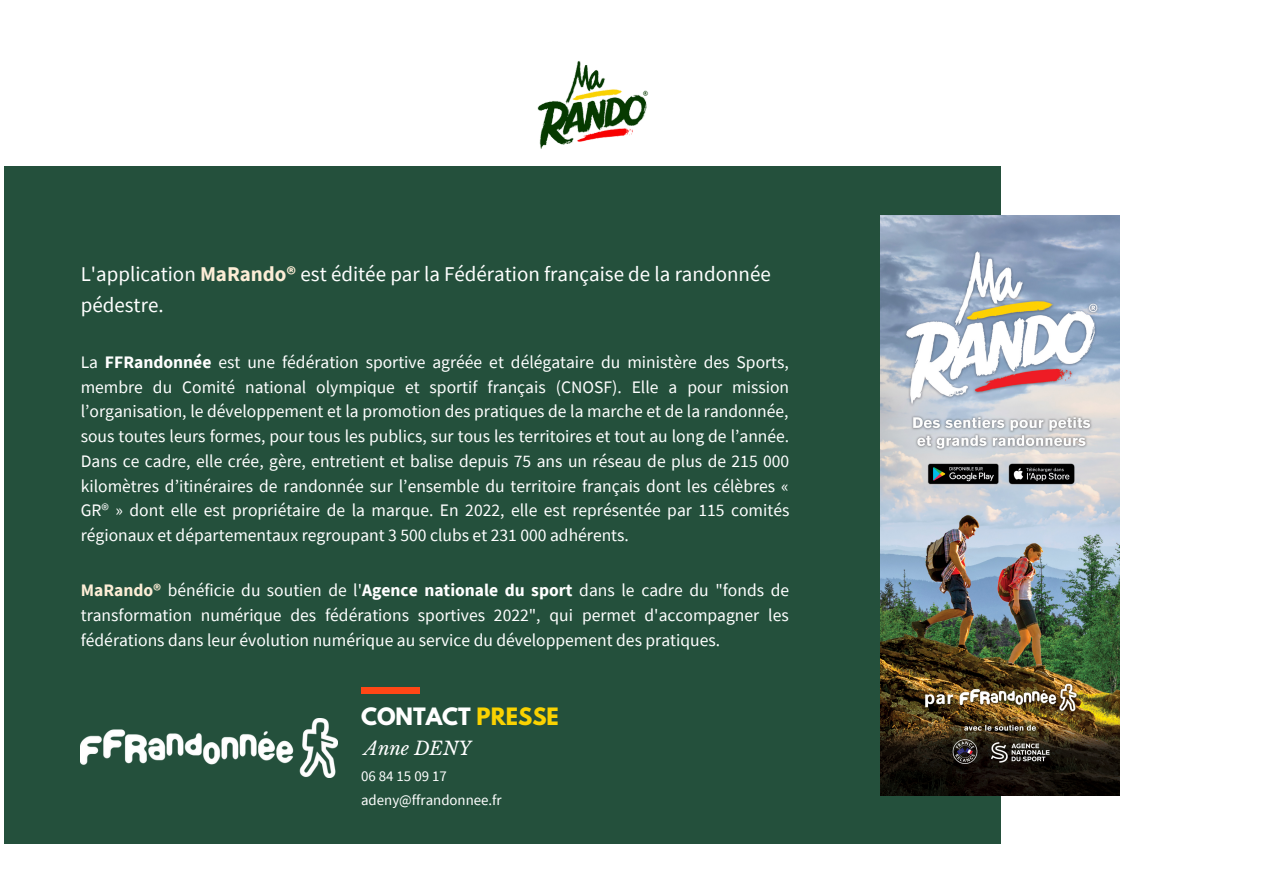
<style>
.page{position:relative;width:1263px;height:894px;background:#fff}
.page>*{position:absolute;margin:0;border:0;box-sizing:border-box;transform-origin:0 0}
.t1{font:700 21.15px "League Spartan";color:#fff}
.t2{font:21px/30.3px "Source Sans Pro";color:#fff}
.t3{font:italic 18.3px "Libre Baskerville";color:#fff}
.t4{font:17.55px/24.8px "Source Sans Pro";color:#fff;text-align:justify}
.t5{font:14.85px "Source Sans Pro";color:#fff}
.s1{font-weight:700;color:#fdedd6}
.s2{font-weight:700}
.s3{color:#fad201}
</style>
<div class="page">
<img style="left:537px;top:61px;width:112px;height:88px">
<div style="left:4px;top:166px;width:996px;height:677px;background:#24503c"></div>
<div style="left:361px;top:687px;width:59px;height:6px;background:#ff4716"></div>
<img style="left:881px;top:215px;width:238px;height:579px">
<img style="left:81px;top:718px;width:256px;height:59px">
<p class="t2" style="left:81px;top:258px;width:691px">L'application <span class="s1">MaRando®</span> est éditée par la Fédération française de la randonnée pédestre.</p>
<p class="t4" style="left:81px;top:349px;width:710px">La <span class="s2">FFRandonnée</span> est une fédération sportive agréée et délégataire du ministère des Sports, membre du Comité national olympique et sportif français (CNOSF). Elle a pour mission l’organisation, le développement et la promotion des pratiques de la marche et de la randonnée, sous toutes leurs formes, pour tous les publics, sur tous les territoires et tout au long de l’année.<br>Dans ce cadre, elle crée, gère, entretient et balise depuis 75 ans un réseau de plus de 215 000 kilomètres d’itinéraires de randonnée sur l’ensemble du territoire français dont les célèbres « GR® » dont elle est propriétaire de la marque. En 2022, elle est représentée par 115 comités régionaux et départementaux regroupant 3 500 clubs et 231 000 adhérents.</p>
<p class="t4" style="left:81px;top:577px;width:710px"><span class="s1">MaRando®</span> bénéficie du soutien de l'<span class="s2">Agence nationale du sport</span> dans le cadre du "fonds de transformation numérique des fédérations sportives 2022", qui permet d'accompagner les fédérations dans leur évolution numérique au service du développement des pratiques.</p>
<p class="t1" style="left:361px;top:705px;width:199px">CONTACT <span class="s3">PRESSE</span></p>
<p class="t3" style="left:364px;top:737px;width:109px">Anne DENY</p>
<p class="t5" style="left:361px;top:790px;width:142px">adeny@ffrandonnee.fr</p>
<p class="t5" style="left:361px;top:765px;width:87px">06 84 15 09 17</p>
</div>
